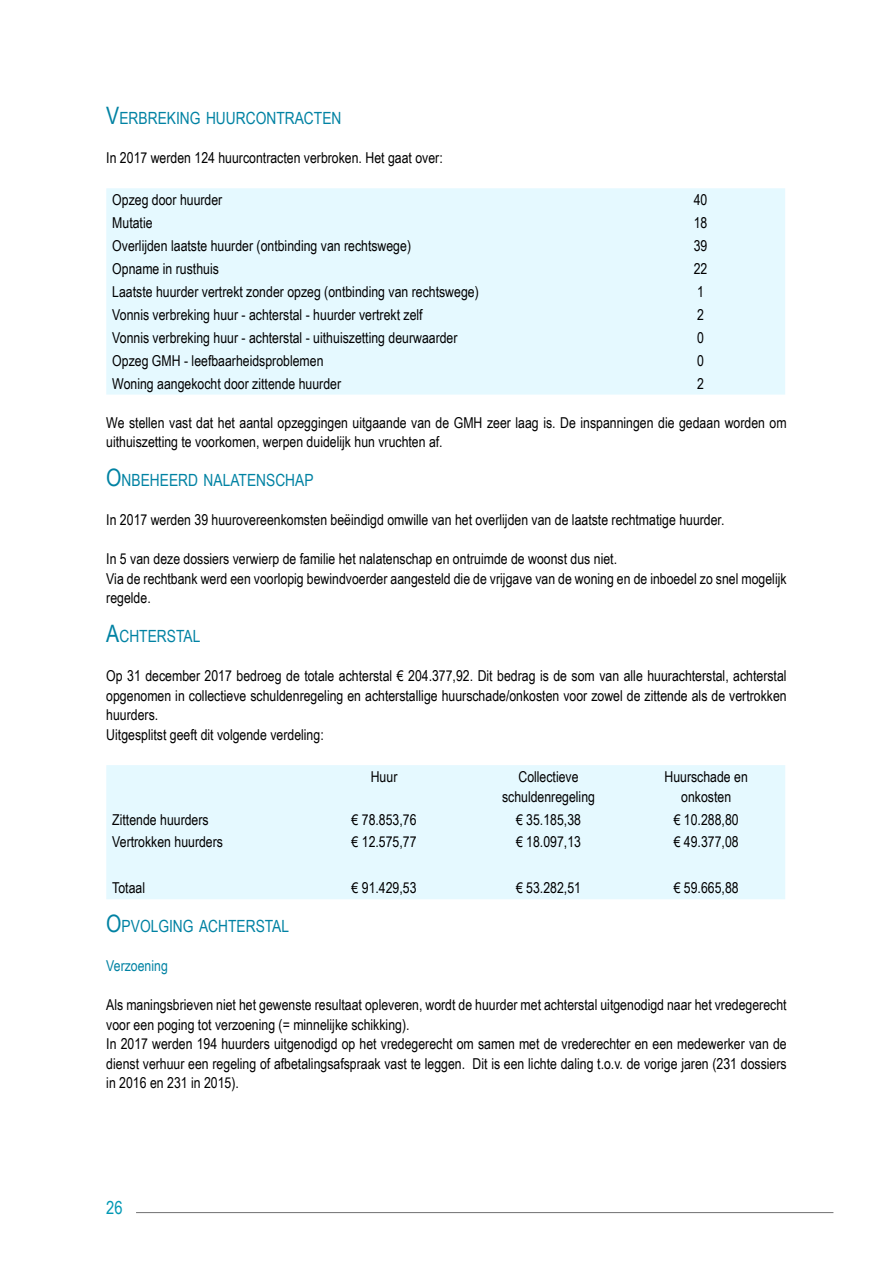
<style>
.page{position:relative;width:893px;height:1263px;background:#fff}
.page>*{position:absolute;margin:0;border:0;box-sizing:border-box;transform-origin:0 0}
.t1{font:18px "Arial Narrow";color:#0098b4}
.t2{font:16.8px "Arial Narrow";color:#0082a3}
.t3{font:15px/19.5px "Arial Narrow";color:#000}
.t4{font:15px "Arial Narrow";color:#0082a3}
.s1{font-size:24px}
</style>
<div class="page">
<hr style="left:136px;top:1212px;width:697px;height:1px;background:#707172">
<div style="left:106px;top:188px;width:679px;height:207px;background:#e5f9ff"></div>
<div style="left:106px;top:765px;width:679px;height:134px;background:#e5f9ff"></div>
<p class="t2" style="left:106px;top:106px;width:237px"><span class="s1">V</span>ERBREKING HUURCONTRACTEN</p>
<p class="t3" style="left:106px;top:147px;width:338px">In 2017 werden 124 huurcontracten verbroken. Het gaat over:</p>
<p class="t3" style="left:112px;top:190px;width:112px">Opzeg door huurder</p>
<p class="t3" style="left:694px;top:190px;width:15px">40</p>
<p class="t3" style="left:112px;top:213px;width:42px">Mutatie</p>
<p class="t3" style="left:694px;top:213px;width:15px">18</p>
<p class="t3" style="left:112px;top:235px;width:300px">Overlijden laatste huurder (ontbinding van rechtswege)</p>
<p class="t3" style="left:694px;top:235px;width:15px">39</p>
<p class="t3" style="left:112px;top:258px;width:108px">Opname in rusthuis</p>
<p class="t3" style="left:694px;top:258px;width:15px">22</p>
<p class="t3" style="left:112px;top:281px;width:368px">Laatste huurder vertrekt zonder opzeg (ontbinding van rechtswege)</p>
<p class="t3" style="left:697px;top:281px;width:8px">1</p>
<p class="t3" style="left:112px;top:304px;width:312px">Vonnis verbreking huur - achterstal - huurder vertrekt zelf</p>
<p class="t3" style="left:697px;top:304px;width:8px">2</p>
<p class="t3" style="left:112px;top:327px;width:347px">Vonnis verbreking huur - achterstal - uithuiszetting deurwaarder</p>
<p class="t3" style="left:697px;top:327px;width:8px">0</p>
<p class="t3" style="left:112px;top:350px;width:213px">Opzeg GMH - leefbaarheidsproblemen</p>
<p class="t3" style="left:697px;top:350px;width:8px">0</p>
<p class="t3" style="left:112px;top:373px;width:230px">Woning aangekocht door zittende huurder</p>
<p class="t3" style="left:697px;top:373px;width:8px">2</p>
<p class="t3" style="left:106px;top:412px;width:682px">We stellen vast dat het aantal opzeggingen uitgaande van de GMH zeer laag is. De inspanningen die gedaan worden om uithuiszetting te voorkomen, werpen duidelijk hun vruchten af.</p>
<p class="t2" style="left:106px;top:468px;width:207px"><span class="s1">O</span>NBEHEERD NALATENSCHAP</p>
<p class="t3" style="left:106px;top:509px;width:620px">In 2017 werden 39 huurovereenkomsten beëindigd omwille van het overlijden van de laatste rechtmatige huurder.</p>
<p class="t3" style="left:106px;top:548px;width:682px">In 5 van deze dossiers verwierp de familie het nalatenschap en ontruimde de woonst dus niet.<br>Via de rechtbank werd een voorlopig bewindvoerder aangesteld die de vrijgave van de woning en de inboedel zo snel mogelijk regelde.</p>
<p class="t2" style="left:106px;top:624px;width:96px"><span class="s1">A</span>CHTERSTAL</p>
<p class="t3" style="left:106px;top:665px;width:682px">Op 31 december 2017 bedroeg de totale achterstal € 204.377,92. Dit bedrag is de som van alle huurachterstal, achterstal opgenomen in collectieve schuldenregeling en achterstallige huurschade/onkosten voor zowel de zittende als de vertrokken huurders.<br>Uitgesplitst geeft dit volgende verdeling:</p>
<p class="t3" style="left:371px;top:766px;width:28px">Huur</p>
<p class="t3" style="left:502px;top:766px;width:94px;text-align:center">Collectieve schuldenregeling</p>
<p class="t3" style="left:664px;top:766px;width:85px;text-align:center">Huurschade en onkosten</p>
<p class="t3" style="left:112px;top:809px;width:98px">Zittende huurders</p>
<p class="t3" style="left:352px;top:809px;width:66px">€ 78.853,76</p>
<p class="t3" style="left:516px;top:809px;width:66px">€ 35.185,38</p>
<p class="t3" style="left:674px;top:809px;width:66px">€ 10.288,80</p>
<p class="t3" style="left:112px;top:832px;width:112px">Vertrokken huurders</p>
<p class="t3" style="left:352px;top:832px;width:66px">€ 12.575,77</p>
<p class="t3" style="left:516px;top:832px;width:66px">€ 18.097,13</p>
<p class="t3" style="left:674px;top:832px;width:66px">€ 49.377,08</p>
<p class="t3" style="left:112px;top:878px;width:34px">Totaal</p>
<p class="t3" style="left:352px;top:878px;width:66px">€ 91.429,53</p>
<p class="t3" style="left:516px;top:878px;width:66px">€ 53.282,51</p>
<p class="t3" style="left:674px;top:878px;width:66px">€ 59.665,88</p>
<p class="t2" style="left:106px;top:914px;width:184px"><span class="s1">O</span>PVOLGING ACHTERSTAL</p>
<p class="t4" style="left:106px;top:955px;width:63px">Verzoening</p>
<p class="t3" style="left:106px;top:995px;width:682px">Als maningsbrieven niet het gewenste resultaat opleveren, wordt de huurder met achterstal uitgenodigd naar het vredegerecht voor een poging tot verzoening (= minnelijke schikking).<br>In 2017 werden 194 huurders uitgenodigd op het vredegerecht om samen met de vrederechter en een medewerker van de dienst verhuur een regeling of afbetalingsafspraak vast te leggen. Dit is een lichte daling t.o.v. de vorige jaren (231 dossiers in 2016 en 231 in 2015).</p>
<p class="t1" style="left:106px;top:1194px;width:18px">26</p>
</div>
